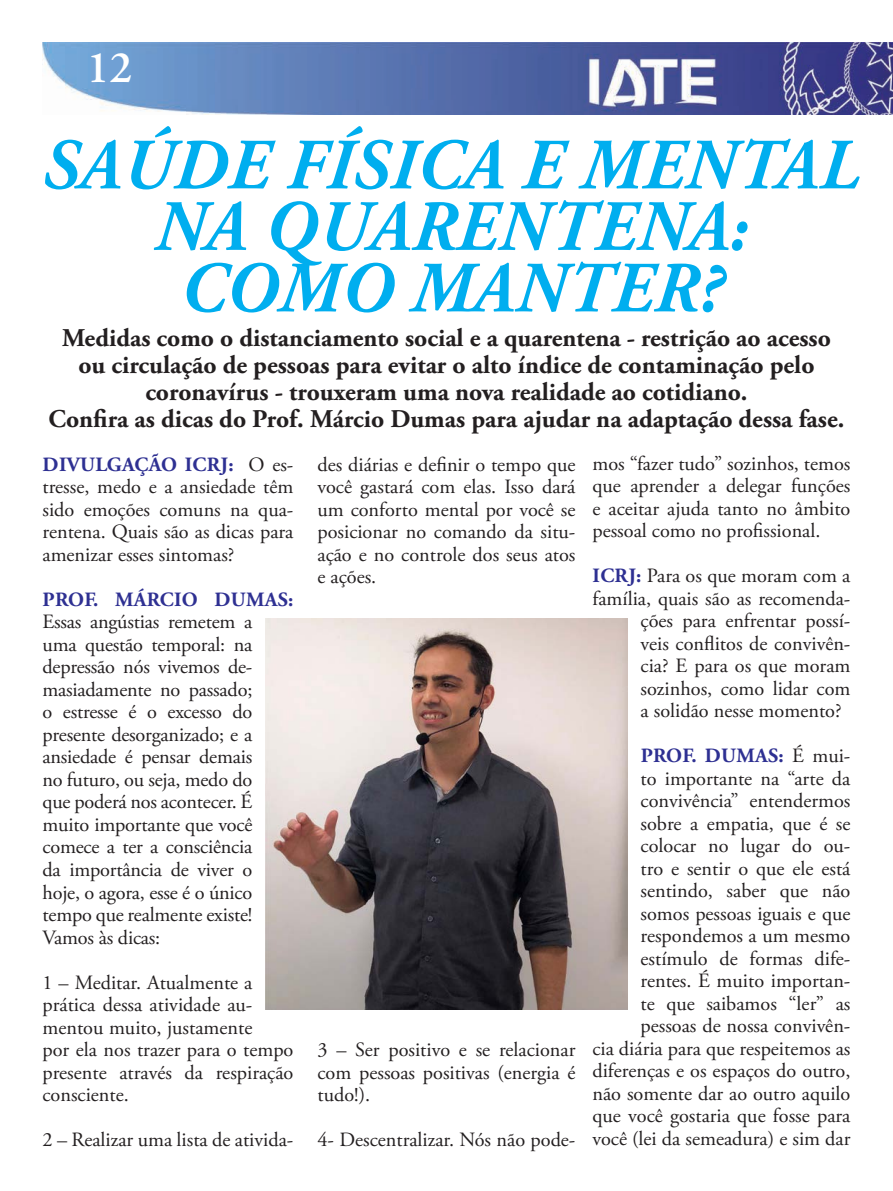
<style>
.page{position:relative;width:893px;height:1191px;background:#fff}
.page>*{position:absolute;margin:0;border:0;box-sizing:border-box;transform-origin:0 0}
.Texto_Comum{font:italic 700 72px/61.5px "Adobe Garamond Pro";letter-spacing:.015em;color:#00aeef;text-align:center;scale:.96 1}
.t1{font:600 45px "Adobe Garamond Pro";color:#fff}
.Texto_Comum-2{font:700 25.5px "Adobe Garamond Pro";color:#231f20}
.Texto_Comum-3{font:20.25px/22.5px "Adobe Garamond Pro";color:#231f20;text-align:justify}
.s1{font-weight:700;color:#2e3092}
</style>
<div class="page">
<img style="left:43px;top:43px;width:850px;height:72px">
<img style="left:265px;top:619px;width:363px;height:391px">
<h2 class="t1" style="left:86px;top:41px;width:47px">12</h2>
<p class="Texto_Comum" style="left:42px;top:136px;width:853px">SAÚDE FÍSICA E MENTAL<br>NA QUARENTENA:</p>
<p class="Texto_Comum" style="left:180px;top:259px;width:566px">COMO MANTER?</p>
<p class="Texto_Comum-2" style="left:62px;top:323px;width:770px">Medidas como o distanciamento social e a quarentena - restrição ao acesso</p>
<p class="Texto_Comum-2" style="left:78px;top:350px;width:738px">ou circulação de pessoas para evitar o alto índice de contaminação pelo</p>
<p class="Texto_Comum-2" style="left:145px;top:377px;width:604px">coronavírus - trouxeram uma nova realidade ao cotidiano.</p>
<p class="Texto_Comum-2" style="left:49px;top:404px;width:797px">Confira as dicas do Prof. Márcio Dumas para ajudar na adaptação dessa fase.</p>
<p class="Texto_Comum-3" style="left:43px;top:454px;width:252px"><span class="s1">DIVULGAÇÃO ICRJ:</span> O es&shy;tresse, medo e a ansiedade têm sido emoções comuns na qua&shy;rentena. Quais são as dicas para amenizar esses sintomas?</p>
<p class="Texto_Comum-3" style="left:43px;top:589px;width:252px;text-align:left"><span class="s1">PROF. MÁRCIO DUMAS:<br></span>Essas angústias remetem a<br>uma questão temporal: na depressão nós vivemos de&shy;masiadamente no passado;<br>o estresse é o excesso do presente desorganizado; e a ansiedade é pensar demais<br>no futuro, ou seja, medo do<br>que poderá nos acontecer. É muito importante que você comece a ter a consciência<br>da importância de viver o hoje, o agora, esse é o único tempo que realmente existe!<br>Vamos às dicas:</p>
<p class="Texto_Comum-3" style="left:43px;top:971px;width:252px;text-align:left">1 – Meditar. Atualmente a prática dessa atividade au&shy;mentou muito, justamente<br>por ela nos trazer para o tempo presente através da respiração consciente.</p>
<p class="Texto_Comum-3" style="left:43px;top:1129px;width:252px">2 – Realizar uma lista de ativida-</p>
<p class="Texto_Comum-3" style="left:317px;top:454px;width:260px">des diárias e definir o tempo que você gastará com elas. Isso dará um conforto mental por você se posicionar no comando da situ&shy;ação e no controle dos seus atos e ações.</p>
<p class="Texto_Comum-3" style="left:317px;top:1039px;width:259px">3 – Ser positivo e se relacionar com pessoas positivas (energia é tudo!).</p>
<p class="Texto_Comum-3" style="left:317px;top:1129px;width:259px">4- Descentralizar. Nós não pode-</p>
<p class="Texto_Comum-3" style="left:592px;top:453px;width:259px">mos “fazer tudo” sozinhos, temos que aprender a delegar funções e aceitar ajuda tanto no âmbito pessoal como no profissional.</p>
<p class="Texto_Comum-3" style="left:593px;top:565px;width:259px"><span class="s1">ICRJ:</span> Para os que moram com a</p>
<p class="Texto_Comum-3" style="left:592px;top:588px;width:259px">família, quais são as recomenda-</p>
<p class="Texto_Comum-3" style="left:641px;top:610px;width:211px">ções para enfrentar possí-</p>
<p class="Texto_Comum-3" style="left:641px;top:633px;width:211px">veis conflitos de convivên-</p>
<p class="Texto_Comum-3" style="left:641px;top:655px;width:211px">cia? E para os que moram</p>
<p class="Texto_Comum-3" style="left:641px;top:678px;width:211px">sozinhos, como lidar com</p>
<p class="Texto_Comum-3" style="left:641px;top:700px;width:202px">a solidão nesse momento?</p>
<p class="Texto_Comum-3" style="left:592px;top:745px;width:259px;text-align:right"><span class="s1">PROF. DUMAS:</span> É mui-<br>to importante na “arte da convivência” entendermos<br>sobre a empatia, que é se colocar no lugar do ou-<br>tro e sentir o que ele está sentindo, saber que não somos pessoas iguais e que respondemos a um mesmo estímulo de formas dife&shy;rentes. É muito importan-<br>te que saibamos “ler” as pessoas de nossa convivên-<br>cia diária para que respeitemos as diferenças e os espaços do outro, não somente dar ao outro aquilo que você gostaria que fosse para você (lei da semeadura) e sim dar</p>
</div>
